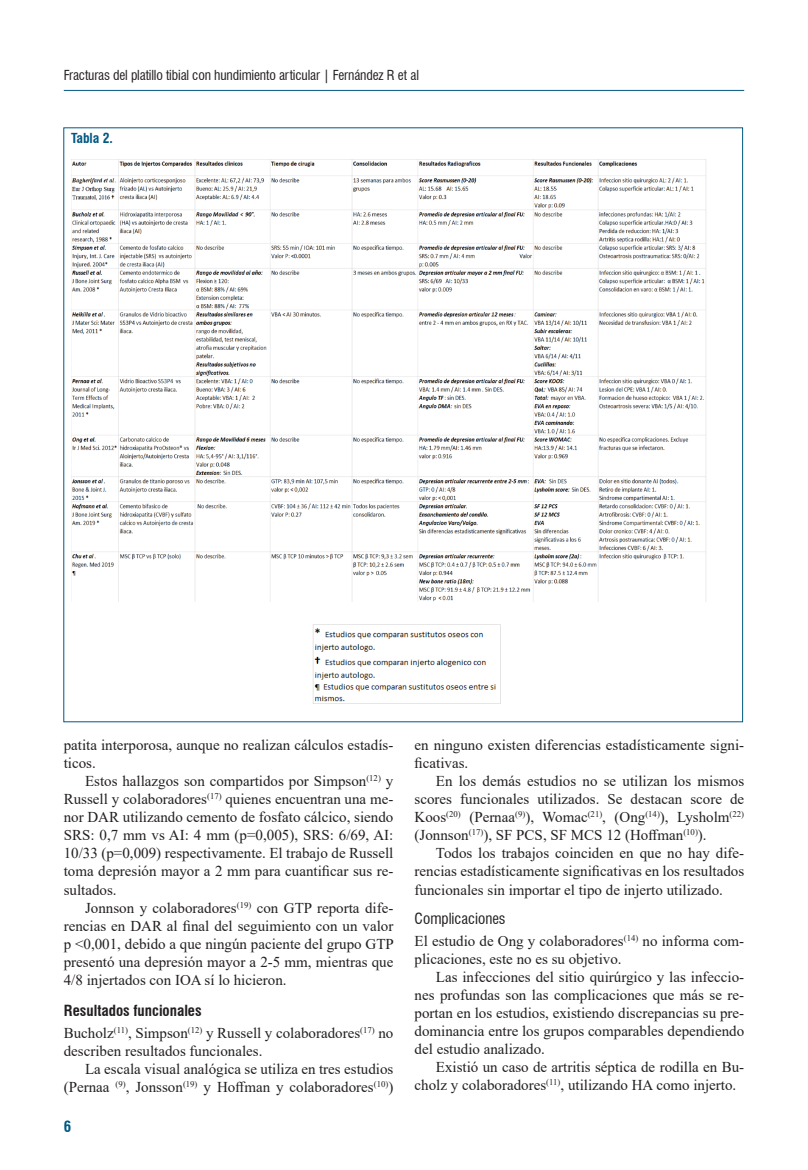
<style>
.page{position:relative;width:808px;height:1170px;background:#fff}
.page>*{position:absolute;margin:0;border:0;box-sizing:border-box;transform-origin:0 0}
.primer{font:15px/18px "Times New Roman";color:#231f20}
.sub_2{font:700 condensed 15px "Swiss 721 BT";color:#231f20}
.sub_3{font:condensed 15px "Swiss 721 BT";color:#231f20}
.t1{font:700 condensed 15px "Swiss 721 BT";color:#005883}
.t2{font:condensed 13.5px "Swiss 721 BT";letter-spacing:-.01em;color:#231f20}
.titcua{font:700 condensed 13.5px "Swiss 721 BT";color:#005883}
</style>
<div class="page">
<hr style="left:64px;top:90px;width:680px;height:1px;background:#005883">
<img style="left:71px;top:160px;width:635px;height:442px">
<img style="left:313px;top:624px;width:188px;height:80px">
<p class="t2" style="left:64px;top:67px;width:357px">Fracturas del platillo tibial con hundimiento articular | Fernández R et al</p>
<p class="titcua" style="left:71px;top:130px;width:43px">Tabla 2.</p>
<p class="primer" style="left:64px;top:735px;width:331px">patita interporosa, aunque no realizan cálculos estadís&shy;ticos.</p>
<p class="primer" style="left:64px;top:771px;width:331px;text-align:justify;text-indent:21px">Estos hallazgos son compartidos por Simpson<sup>(12)</sup> y Russell y colaboradores<sup>(17)</sup> quienes encuentran una me&shy;nor DAR utilizando cemento de fosfato cálcico, siendo SRS: 0,7 mm vs AI: 4 mm (p=0,005), SRS: 6/69, AI:<br>10/33 (p=0,009) respectivamente. El trabajo de Russell toma depresión mayor a 2 mm para cuantificar sus re&shy;sultados.</p>
<p class="primer" style="left:64px;top:897px;width:332px;text-align:justify;text-indent:21px">Jonnson y colaboradores<sup>(19)</sup> con GTP reporta dife&shy;rencias en DAR al final del seguimiento con un valor p &lt;0,001, debido a que ningún paciente del grupo GTP presentó una depresión mayor a 2-5 mm, mientras que 4/8 injertados con IOA sí lo hicieron.</p>
<p class="sub_2" style="left:64px;top:1001px;width:139px">Resultados funcionales</p>
<p class="primer" style="left:64px;top:1023px;width:331px">Bucholz<sup>(11)</sup>, Simpson<sup>(12)</sup> y Russell y colaboradores<sup>(17)</sup> no describen resultados funcionales.</p>
<p class="primer" style="left:64px;top:1059px;width:331px;text-align:right">La escala visual analógica se utiliza en tres estudios (Pernaa <sup>(9)</sup>, Jonsson<sup>(19)</sup> y Hoffman y colaboradores<sup>(10)</sup>)</p>
<p class="t1" style="left:64px;top:1116px;width:9px">6</p>
<p class="primer" style="left:415px;top:735px;width:331px">en ninguno existen diferencias estadísticamente signi&shy;ficativas.</p>
<p class="primer" style="left:415px;top:771px;width:331px;text-align:justify;text-indent:21px">En los demás estudios no se utilizan los mismos scores funcionales utilizados. Se destacan score de Koos<sup>(20)</sup> (Pernaa<sup>(9)</sup>), Womac<sup>(21)</sup>, (Ong<sup>(14)</sup>), Lysholm<sup>(22) </sup>(Jonnson<sup>(17)</sup>), SF PCS, SF MCS 12 (Hoffman<sup>(10)</sup>).</p>
<p class="primer" style="left:415px;top:843px;width:331px;text-align:justify;text-indent:21px">Todos los trabajos coinciden en que no hay dife&shy;rencias estadísticamente significativas en los resultados funcionales sin importar el tipo de injerto utilizado.</p>
<p class="sub_3" style="left:415px;top:909px;width:93px">Complicaciones</p>
<p class="primer" style="left:415px;top:931px;width:331px">El estudio de Ong y colaboradores<sup>(14)</sup> no informa com&shy;plicaciones, este no es su objetivo.</p>
<p class="primer" style="left:415px;top:967px;width:331px;text-align:justify;text-indent:21px">Las infecciones del sitio quirúrgico y las infeccio&shy;nes profundas son las complicaciones que más se re&shy;portan en los estudios, existiendo discrepancias su pre&shy;dominancia entre los grupos comparables dependiendo del estudio analizado.</p>
<p class="primer" style="left:415px;top:1057px;width:331px;text-indent:21px">Existió un caso de artritis séptica de rodilla en Bu&shy;cholz y colaboradores<sup>(11)</sup>, utilizando HA como injerto.</p>
</div>
